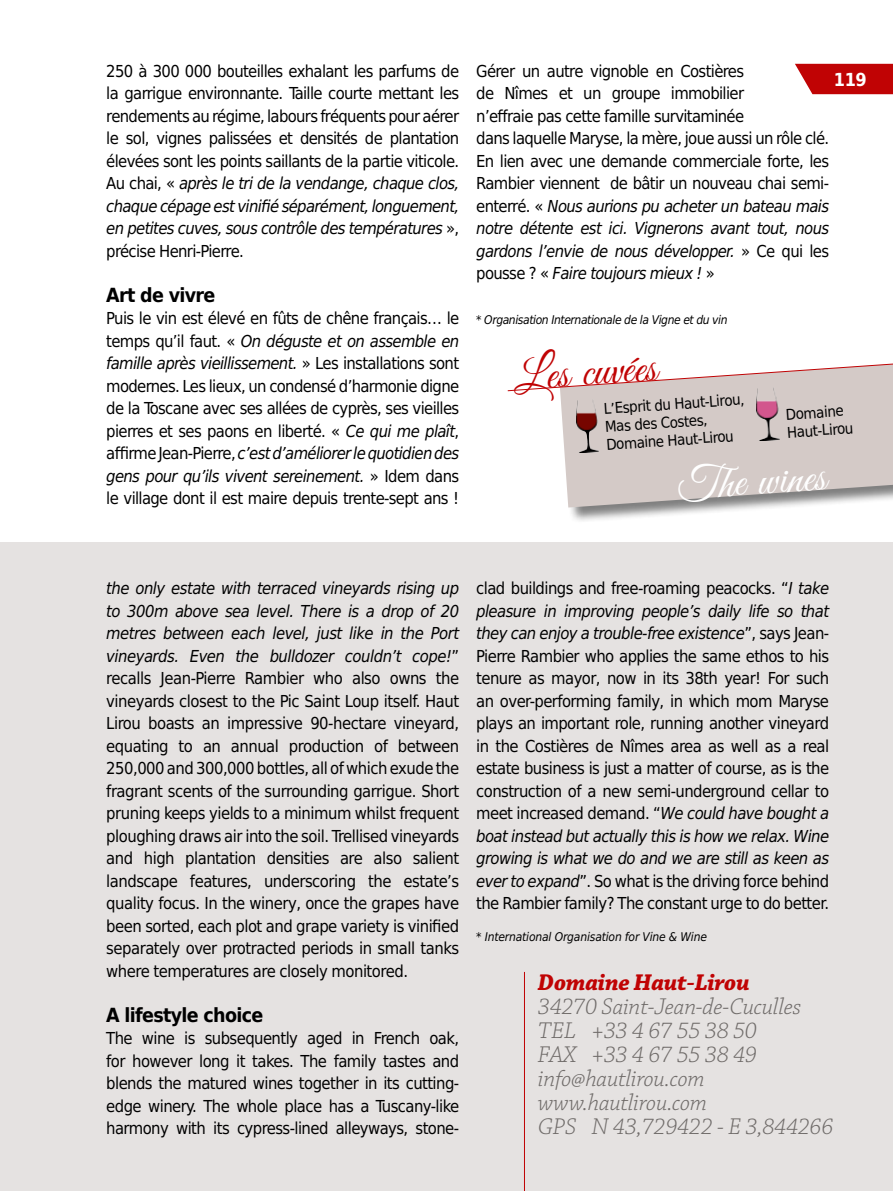
<style>
.page{position:relative;width:893px;height:1191px;background:#fff}
.page>*{position:absolute;margin:0;border:0;box-sizing:border-box;transform-origin:0 0}
.t1{font:45px "Great Vibes";color:#c00304}
.t2{font:45px "Great Vibes";color:#fff}
.t3{font:italic 300 24px/24px "Chaparral Pro";letter-spacing:-.01em;color:#706c6a}
.t4{font:italic 700 24px "Chaparral Pro";letter-spacing:-.01em;color:#c00304}
.t5{font:700 19.5px "DejaVu Sans Condensed";letter-spacing:-.035em;color:#000}
.t6{font:700 18px "DejaVu Sans Condensed";color:#fff}
.t7{font:16.5px/22.5px "DejaVu Sans Condensed";letter-spacing:-.04em;color:#000;text-align:justify}
.t8{font:15px/18px "DejaVu Sans Condensed";color:#000}
.t9{font:italic 12px "DejaVu Sans Condensed";letter-spacing:-.035em;color:#000}
.s1{font-style:italic}
</style>
<div class="page">
<div style="left:0;top:542px;width:893px;height:649px;background:#e5e2e1"></div>
<hr style="left:524px;top:972px;width:1px;height:219px;background:#c00304">
<svg style="left:795px;top:64px;width:98px;height:30px;background:#c5191a"></svg>
<div style="left:561px;top:361px;width:332px;height:163px;background:#000;opacity:.5"></div>
<svg style="left:560px;top:391px;width:333px;height:116px;background:#d1c8c5"></svg>
<svg style="left:507px;top:361px;width:386px;height:30px"></svg>
<img style="left:576px;top:400px;width:23px;height:52px">
<img style="left:757px;top:387px;width:22px;height:53px">
<p class="t7" style="left:106px;top:59px;width:354px">250 à 300 000 bouteilles exhalant les parfums de la garrigue environnante. Taille courte mettant les rendements au régime, labours fréquents pour aérer le sol, vignes palissées et densités de plantation élevées sont les points saillants de la partie viticole.<br>Au chai, « <span class="s1">après le tri de la vendange, chaque clos, chaque cépage est vinifié séparément, longuement, en petites cuves, sous contrôle des températures</span> », précise Henri-Pierre.</p>
<p class="t5" style="left:106px;top:279px;width:111px">Art de vivre</p>
<p class="t7" style="left:106px;top:306px;width:354px">Puis le vin est élevé en fûts de chêne français… le temps qu’il faut. « <span class="s1">On déguste et on assemble en famille après vieillissement.</span> » Les installations sont modernes. Les lieux, un condensé d’harmonie digne de la Toscane avec ses allées de cyprès, ses vieilles pierres et ses paons en liberté. « <span class="s1">Ce qui me plaît</span>, affirme Jean-Pierre, <span class="s1">c’est d’améliorer le quotidien des gens pour qu’ils vivent sereinement.</span> » Idem dans le village dont il est maire depuis trente-sept ans !</p>
<p class="t7" style="left:476px;top:59px;width:354px;text-align:left">Gérer un autre vignoble en Costières<br>de Nîmes et un groupe immobilier<br>n’effraie pas cette famille survitaminée<br>dans laquelle Maryse, la mère, joue aussi un rôle clé.<br>En lien avec une demande commerciale forte, les Rambier viennent de bâtir un nouveau chai semi&shy;enterré. « <span class="s1">Nous aurions pu acheter un bateau mais notre détente est ici. Vignerons avant tout, nous gardons l’envie de nous développer.</span> » Ce qui les pousse ? « <span class="s1">Faire toujours mieux !</span> »</p>
<p class="t9" style="left:476px;top:311px;width:253px">* Organisation Internationale de la Vigne et du vin</p>
<p class="t6" style="left:834px;top:65px;width:34px">119</p>
<h1 class="t1" style="left:512px;top:352px;width:145px;rotate:-4deg">Les cuvées</h1>
<p class="t8" style="left:603px;top:399px;width:143px;rotate:-4deg">L’Esprit du Haut-Lirou,<br>Mas des Costes,<br>Domaine Haut-Lirou</p>
<p class="t8" style="left:785px;top:405px;width:68px;rotate:-4deg">Domaine<br>Haut-Lirou</p>
<h1 class="t2" style="left:675px;top:461px;width:151px;rotate:-4deg">The wines</h1>
<p class="t7" style="left:106px;top:576px;width:354px"><span class="s1">the only estate with terraced vineyards rising up to 300m above sea level. There is a drop of 20 metres between each level, just like in the Port vineyards. Even the bulldozer couldn’t cope!</span>” recalls Jean-Pierre Rambier who also owns the vineyards closest to the Pic Saint Loup itself. Haut Lirou boasts an impressive 90-hectare vineyard, equating to an annual production of between 250,000 and 300,000 bottles, all of which exude the fragrant scents of the surrounding garrigue. Short pruning keeps yields to a minimum whilst frequent ploughing draws air into the soil. Trellised vineyards and high plantation densities are also salient landscape features, underscoring the estate’s quality focus. In the winery, once the grapes have been sorted, each plot and grape variety is vinified separately over protracted periods in small tanks where temperatures are closely monitored.</p>
<p class="t5" style="left:106px;top:999px;width:159px">A lifestyle choice</p>
<p class="t7" style="left:106px;top:1026px;width:354px">The wine is subsequently aged in French oak, for however long it takes. The family tastes and blends the matured wines together in its cutting&shy;edge winery. The whole place has a Tuscany-like harmony with its cypress-lined alleyways, stone-</p>
<p class="t7" style="left:476px;top:576px;width:355px">clad buildings and free-roaming peacocks. “<span class="s1">I take pleasure in improving people’s daily life so that they can enjoy a trouble-free existence</span>”, says Jean-Pierre Rambier who applies the same ethos to his tenure as mayor, now in its 38th year! For such an over-performing family, in which mom Maryse plays an important role, running another vineyard in the Costières de Nîmes area as well as a real estate business is just a matter of course, as is the construction of a new semi-underground cellar to meet increased demand. “<span class="s1">We could have bought a boat instead but actually this is how we relax. Wine growing is what we do and we are still as keen as ever to expand</span>”. So what is the driving force behind the Rambier family? The constant urge to do better.</p>
<p class="t9" style="left:476px;top:928px;width:232px">* International Organisation for Vine &amp; Wine</p>
<h2 class="t4" style="left:538px;top:968px;width:213px">Domaine Haut-Lirou</h2>
<h2 class="t3" style="left:538px;top:995px;width:297px">34270 Saint-Jean-de-Cuculles<br>TEL +33 4 67 55 38 50<br>FAX +33 4 67 55 38 49 info@hautlirou.com www.hautlirou.com<br>GPS N 43,729422 - E 3,844266</h2>
</div>
